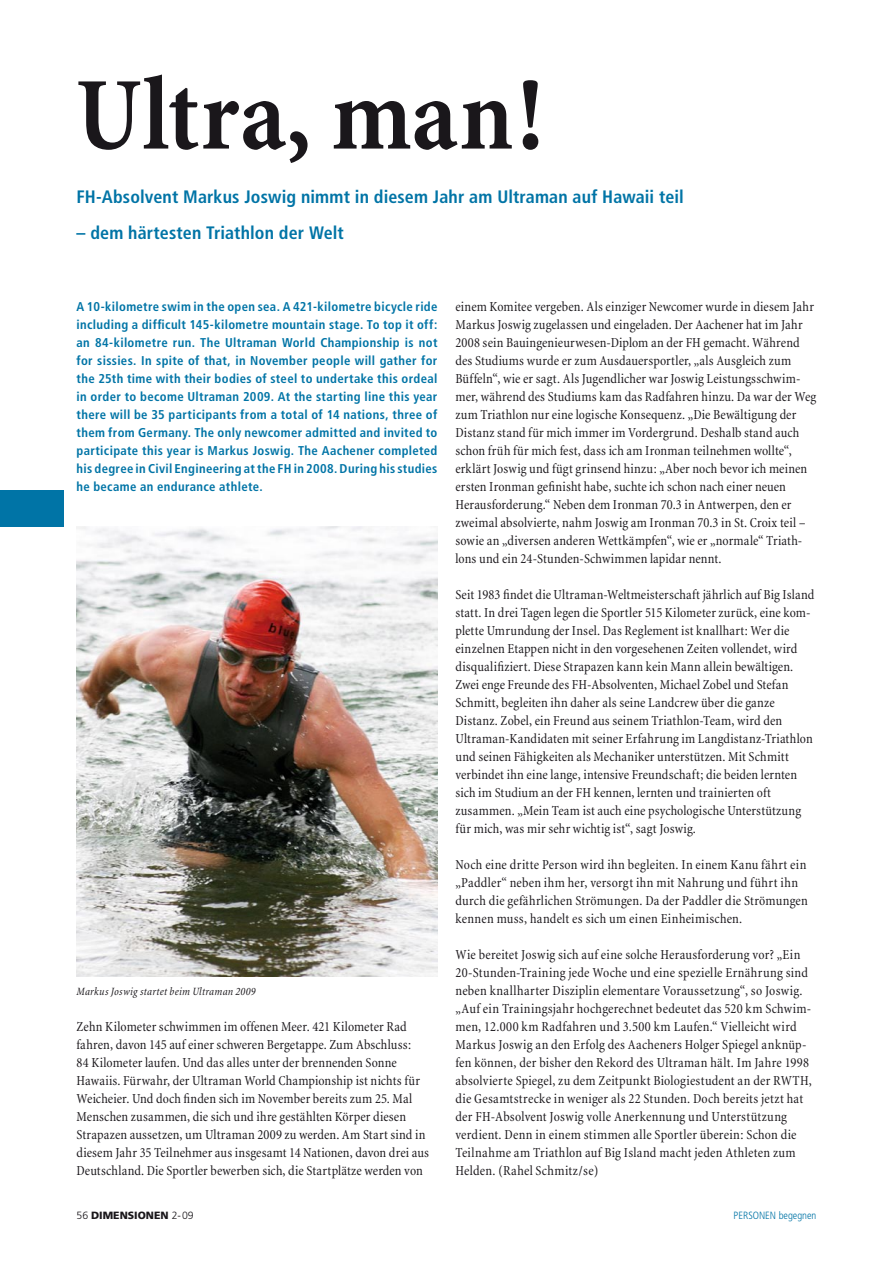
<style>
.page{position:relative;width:893px;height:1263px;background:#fff}
.page>*{position:absolute;margin:0;border:0;box-sizing:border-box;transform-origin:0 0}
.t1{font:700 condensed 105px "Minion";letter-spacing:.005em;color:#1a171b}
.t2{font:700 condensed 18px "Frutiger";letter-spacing:.005em;color:#0074a6}
.t3{font:condensed 13.95px/18px "Minion";letter-spacing:.01em;color:#1a171b}
.t4{font:700 condensed 12.75px/18px "Frutiger";letter-spacing:.025em;color:#0074a6;text-align:justify}
.t5{font:italic condensed 11.25px "Minion";letter-spacing:.025em;color:#1a171b}
.t6{font:900 10.5px "Frutiger";color:#1a171b}
.t7{font:300 condensed 10.5px "Frutiger";color:#0074a6}
.s1{font-weight:300}
</style>
<div class="page">
<img style="left:77px;top:527px;width:360px;height:450px">
<div style="left:0;top:491px;width:64px;height:36px;background:#0074a6"></div>
<h1 class="t1" style="left:76px;top:58px;width:469px">Ultra, man!</h1>
<p class="t2" style="left:77px;top:186px;width:609px">FH-Absolvent Markus Joswig nimmt in diesem Jahr am Ultraman auf Hawaii teil</p>
<p class="t2" style="left:77px;top:222px;width:269px">– dem härtesten Triathlon der Welt</p>
<p class="t4" style="left:77px;top:297px;width:362px">A 10-kilometre swim in the open sea. A 421-kilometre bicycle ride including a difficult 145-kilometre mountain stage. To top it off: an 84-kilometre run. The Ultraman World Championship is not for sissies. In spite of that, in November people will gather for the 25th time with their bodies of steel to undertake this ordeal in order to become Ultraman 2009. At the starting line this year there will be 35 participants from a total of 14 nations, three of them from Germany. The only newcomer admitted and invited to participate this year is Markus Joswig. The Aachener completed his degree in Civil Engineering at the FH in 2008. During his studies he became an endurance athlete.</p>
<p class="t5" style="left:77px;top:985px;width:181px">Markus Joswig startet beim Ultraman 2009</p>
<p class="t3" style="left:77px;top:1017px;width:354px">Zehn Kilometer schwimmen im offenen Meer. 421 Kilometer Rad fahren, davon 145 auf einer schweren Bergetappe. Zum Abschluss:<br>84 Kilometer laufen. Und das alles unter der brennenden Sonne Hawaiis. Fürwahr, der Ultraman World Championship ist nichts für Weicheier. Und doch finden sich im November bereits zum 25. Mal Menschen zusammen, die sich und ihre gestählten Körper diesen Strapazen aussetzen, um Ultraman 2009 zu werden. Am Start sind in diesem Jahr 35 Teilnehmer aus insgesamt 14 Nationen, davon drei aus Deutschland. Die Sportler bewerben sich, die Startplätze werden von</p>
<p class="t3" style="left:455px;top:297px;width:362px">einem Komitee vergeben. Als einziger Newcomer wurde in diesem Jahr Markus Joswig zugelassen und eingeladen. Der Aachener hat im Jahr 2008 sein Bauingenieurwesen-Diplom an der FH gemacht. Während des Studiums wurde er zum Ausdauersportler, „als Ausgleich zum Büffeln“, wie er sagt. Als Jugendlicher war Joswig Leistungsschwim&shy;mer, während des Studiums kam das Radfahren hinzu. Da war der Weg zum Triathlon nur eine logische Konsequenz. „Die Bewältigung der Distanz stand für mich immer im Vordergrund. Deshalb stand auch schon früh für mich fest, dass ich am Ironman teilnehmen wollte“, erklärt Joswig und fügt grinsend hinzu: „Aber noch bevor ich meinen ersten Ironman gefinisht habe, suchte ich schon nach einer neuen Herausforderung.“ Neben dem Ironman 70.3 in Antwerpen, den er zweimal absolvierte, nahm Joswig am Ironman 70.3 in St. Croix teil – sowie an „diversen anderen Wettkämpfen“, wie er „normale“ Triath&shy;lons und ein 24-Stunden-Schwimmen lapidar nennt.</p>
<p class="t3" style="left:455px;top:585px;width:360px">Seit 1983 findet die Ultraman-Weltmeisterschaft jährlich auf Big Island statt. In drei Tagen legen die Sportler 515 Kilometer zurück, eine kom&shy;plette Umrundung der Insel. Das Reglement ist knallhart: Wer die einzelnen Etappen nicht in den vorgesehenen Zeiten vollendet, wird disqualifiziert. Diese Strapazen kann kein Mann allein bewältigen.<br>Zwei enge Freunde des FH-Absolventen, Michael Zobel und Stefan Schmitt, begleiten ihn daher als seine Landcrew über die ganze Distanz. Zobel, ein Freund aus seinem Triathlon-Team, wird den Ultraman-Kandidaten mit seiner Erfahrung im Langdistanz-Triathlon und seinen Fähigkeiten als Mechaniker unterstützen. Mit Schmitt verbindet ihn eine lange, intensive Freundschaft; die beiden lernten sich im Studium an der FH kennen, lernten und trainierten oft zusammen. „Mein Team ist auch eine psychologische Unterstützung für mich, was mir sehr wichtig ist“, sagt Joswig.</p>
<p class="t3" style="left:455px;top:855px;width:354px">Noch eine dritte Person wird ihn begleiten. In einem Kanu fährt ein „Paddler“ neben ihm her, versorgt ihn mit Nahrung und führt ihn durch die gefährlichen Strömungen. Da der Paddler die Strömungen kennen muss, handelt es sich um einen Einheimischen.</p>
<p class="t3" style="left:455px;top:945px;width:358px">Wie bereitet Joswig sich auf eine solche Herausforderung vor? „Ein 20-Stunden-Training jede Woche und eine spezielle Ernährung sind neben knallharter Disziplin elementare Voraussetzung“, so Joswig. „Auf ein Trainingsjahr hochgerechnet bedeutet das 520 km Schwim&shy;men, 12.000 km Radfahren und 3.500 km Laufen.“ Vielleicht wird Markus Joswig an den Erfolg des Aacheners Holger Spiegel anknüp&shy;fen können, der bisher den Rekord des Ultraman hält. Im Jahre 1998 absolvierte Spiegel, zu dem Zeitpunkt Biologiestudent an der RWTH, die Gesamtstrecke in weniger als 22 Stunden. Doch bereits jetzt hat der FH-Absolvent Joswig volle Anerkennung und Unterstützung verdient. Denn in einem stimmen alle Sportler überein: Schon die Teilnahme am Triathlon auf Big Island macht jeden Athleten zum Helden. (Rahel Schmitz/se)</p>
<p class="t6" style="left:77px;top:1209px;width:119px"><span class="s1">56</span> DIMENSIONEN <span class="s1">2-09</span></p>
<p class="t7" style="left:734px;top:1209px;width:84px">PERSONEN begegnen</p>
</div>
